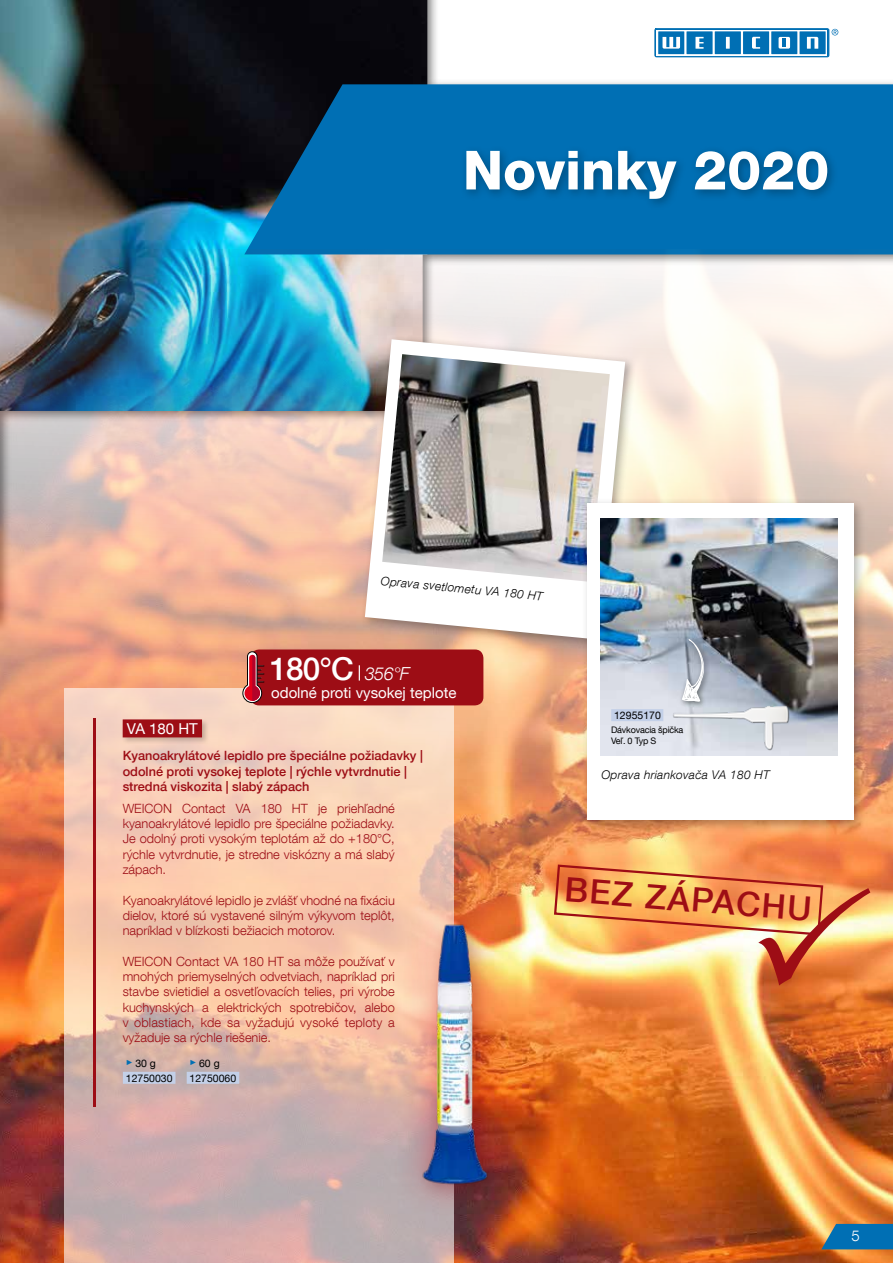
<style>
.page{position:relative;width:893px;height:1263px;background:#fff}
.page>*{position:absolute;margin:0;border:0;box-sizing:border-box;transform-origin:0 0}
.t1{font:800 54px "Helvetica Neue LT Com";color:#fff}
.t2{font:500 33.6px "Helvetica Neue LT Com";color:#9d0d15}
.t3{font:500 31.5px "Helvetica Neue LT Com";color:#fff}
.t4{font:15px "Helvetica Neue LT Com";color:#fff}
.t5{font:300 15px "Helvetica Neue LT Com";color:#fff}
.t6{font:300 12.75px/15.3px "Helvetica Neue LT Com";color:#9d0d15;text-align:justify}
.t7{font:500 12.75px/15.3px "Helvetica Neue LT Com";color:#9d0d15}
.t8{font:italic 300 12px "Helvetica Neue LT Com";letter-spacing:.02em;color:#000}
.t9{font:10.5px/15px "Helvetica Neue LT Com";color:#000}
.t10{font:9px/10.8px "Helvetica Neue LT Com";letter-spacing:-.02em;color:#000}
.s1{font-weight:300;font-style:italic;font-size:18px}
.s2{font-family:"Arial";font-size:7.5px;color:#006fb4}
</style>
<div class="page">
<div style="left:0;top:0;width:893px;height:636px;background:#000;opacity:.5"></div>
<img style="left:0;top:0;width:427px;height:250px">
<svg style="left:244px;top:84px;width:649px;height:166px;background:#0266a4"></svg>
<div style="left:460px;top:145px;width:379px;height:66px;background:#000;opacity:.3"></div>
<img style="left:0;top:250px;width:893px;height:1013px">
<svg style="left:64px;top:689px;width:389px;height:574px;background:#e6c1b0"></svg>
<div style="left:359px;top:334px;width:277px;height:317px;background:#000;opacity:.3"></div>
<svg style="left:365px;top:339px;width:260px;height:300px"></svg>
<img style="left:382px;top:354px;width:228px;height:228px">
<div style="left:121px;top:718px;width:89px;height:27px;background:#000;opacity:.2"></div>
<div style="left:123px;top:719px;width:79px;height:18px;background:#9d0d15"></div>
<div style="left:388px;top:886px;width:134px;height:335px;background:#e2001a;opacity:.5"></div>
<img style="left:417px;top:918px;width:73px;height:271px">
<div style="left:123px;top:1072px;width:52px;height:12px;background:#c3d0e8"></div>
<div style="left:187px;top:1072px;width:52px;height:12px;background:#c3d0e8"></div>
<div style="left:581px;top:497px;width:285px;height:336px;background:#000;opacity:.3"></div>
<div style="left:587px;top:503px;width:266px;height:316px;background:#fff"></div>
<img style="left:601px;top:519px;width:236px;height:236px">
<div style="left:679px;top:636px;width:32px;height:73px;background:#000;opacity:.5"></div>
<svg style="left:682px;top:639px;width:22px;height:53px"></svg>
<img style="left:668px;top:692px;width:125px;height:61px">
<div style="left:611px;top:709px;width:52px;height:12px;background:#c3d0e8"></div>
<div style="left:251px;top:649px;width:232px;height:56px;background:#9d0d15;border-radius:9px"></div>
<svg style="left:359px;top:665px;width:1px;height:15px"></svg>
<svg style="left:242px;top:651px;width:22px;height:52px"></svg>
<svg style="left:821px;top:1224px;width:72px;height:25px;background:#1b77ab"></svg>
<hr style="left:94px;top:719px;width:2px;height:388px;background:#9d0d15">
<svg style="left:553px;top:863px;width:318px;height:129px;background:#f4b16b"></svg>
<h1 class="t1" style="left:463px;top:138px;width:368px">Novinky 2020</h1>
<p class="t8" style="left:382px;top:573px;width:164px;rotate:6deg">Oprava svetlometu VA 180 HT</p>
<h3 class="t3" style="left:270px;top:649px;width:141px">180°C <span class="s1">356°F</span></h3>
<p class="t4" style="left:127px;top:719px;width:72px">VA 180 HT</p>
<p class="t4" style="left:271px;top:683px;width:187px">odolné proti vysokej teplote</p>
<p class="t7" style="left:123px;top:748px;width:302px">Kyanoakrylátové lepidlo pre špeciálne požiadavky | odolné proti vysokej teplote | rýchle vytvrdnutie | stredná viskozita | slabý zápach</p>
<p class="t6" style="left:123px;top:800px;width:274px">WEICON Contact VA 180 HT je priehľadné kyanoakrylátové lepidlo pre špeciálne požiadavky.<br>Je odolný proti vysokým teplotám až do +180°C, rýchle vytvrdnutie, je stredne viskózny a má slabý zápach.</p>
<p class="t6" style="left:123px;top:892px;width:274px">Kyanoakrylátové lepidlo je zvlášť vhodné na fixáciu dielov, ktoré sú vystavené silným výkyvom teplôt, napríklad v blízkosti bežiacich motorov.</p>
<p class="t6" style="left:123px;top:953px;width:274px">WEICON Contact VA 180 HT sa môže používať v mnohých priemyselných odvetviach, napríklad pri stavbe svietidiel a osvetľovacích telies, pri výrobe kuchynských a elektrických spotrebičov, alebo v oblastiach, kde sa vyžadujú vysoké teploty a vyžaduje sa rýchle riešenie.</p>
<p class="t9" style="left:126px;top:1055px;width:48px"><span class="s2">►</span> 30 g<br>12750030</p>
<p class="t9" style="left:190px;top:1055px;width:48px"><span class="s2">►</span> 60 g<br>12750060</p>
<p class="t9" style="left:614px;top:708px;width:48px">12955170</p>
<p class="t10" style="left:611px;top:724px;width:74px">Dávkovacia špička<br>Veľ. 0 Typ S</p>
<p class="t8" style="left:601px;top:767px;width:170px">Oprava hriankovača VA 180 HT</p>
<h2 class="t2" style="left:567px;top:868px;width:249px;rotate:5deg">BEZ ZÁPACHU</h2>
<p class="t5" style="left:852px;top:1226px;width:10px">5</p>
</div>
